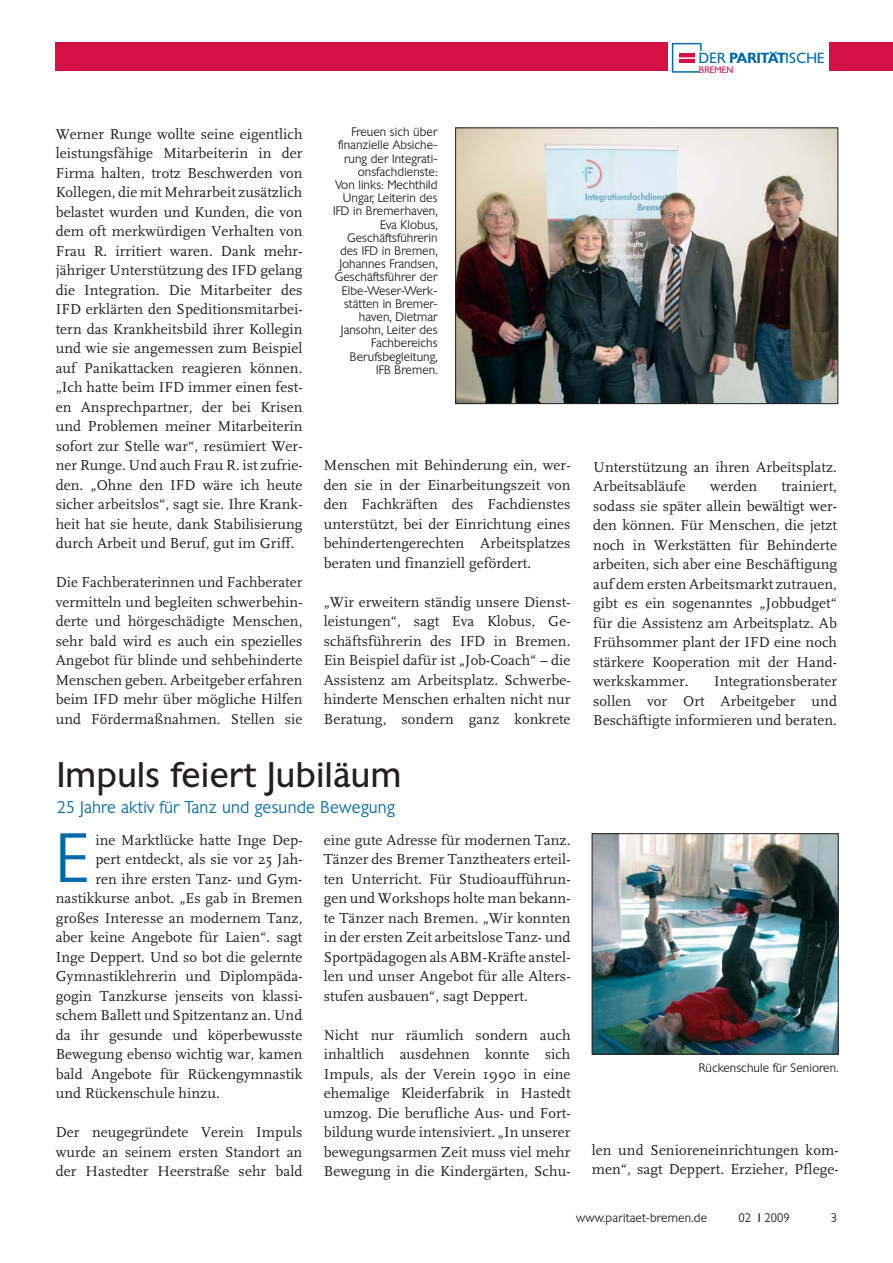
<style>
.page{position:relative;width:893px;height:1263px;background:#fff}
.page>*{position:absolute;margin:0;border:0;box-sizing:border-box;transform-origin:0 0}
.t1{font:300 67.5px "Chantilly";color:#0069aa}
.t2{font:34.5px "Chantilly";letter-spacing:.015em;color:#231f20}
.t3{font:300 16.5px "Chantilly";letter-spacing:.015em;color:#0069aa}
.t4{font:15px/19.5px "FF Scala";letter-spacing:.005em;color:#231f20;text-align:justify}
.t5{font:14.25px "Chantilly";letter-spacing:.02em;color:#0069aa}
.t6{font:300 12px/13.2px "Chantilly";letter-spacing:.005em;color:#231f20;text-align:right}
.t7{font:9px "Chantilly";letter-spacing:.015em;color:#d31145}
.s1{font-weight:600}
.s2{font-weight:400}
</style>
<div class="page">
<div style="left:56px;top:43px;width:836px;height:28px;background:#d31145"></div>
<div style="left:668px;top:41px;width:161px;height:36px;background:#fff"></div>
<div style="left:671px;top:43px;width:30px;height:30px;border:2px solid #0069aa"></div>
<div style="left:679px;top:53px;width:15px;height:10px;background:#d31145"></div>
<div style="left:698px;top:51px;width:128px;height:25px;background:#fff"></div>
<hr style="left:675px;top:57px;width:20px;height:2px;background:#fff">
<img style="left:457px;top:130px;width:379px;height:272px">
<div style="left:455px;top:128px;width:383px;height:276px;border:1px solid #231f20"></div>
<img style="left:593px;top:835px;width:243px;height:217px">
<div style="left:591px;top:833px;width:247px;height:221px;border:1px solid #231f20"></div>
<p class="t5" style="left:698px;top:53px;width:127px">DER <span class="s1">PARITÄT</span>ISCHE</p>
<p class="t7" style="left:698px;top:66px;width:36px">BREMEN</p>
<p class="t4" style="left:56px;top:125px;width:248px">Werner Runge wollte seine eigentlich leistungsfähige Mitarbeiterin in der Firma halten, trotz Beschwerden von Kollegen, die mit Mehrarbeit zusätzlich belastet wurden und Kunden, die von dem oft merkwürdigen Verhalten von Frau R. irritiert waren. Dank mehr&shy;jähriger Unterstützung des IFD gelang die Integration. Die Mitarbeiter des IFD erklärten den Speditionsmitarbei&shy;tern das Krankheitsbild ihrer Kollegin und wie sie angemessen zum Beispiel auf Panikattacken reagieren können. „Ich hatte beim IFD immer einen fest&shy;en Ansprechpartner, der bei Krisen und Problemen meiner Mitarbeiterin sofort zur Stelle war“, resümiert Wer&shy;ner Runge. Und auch Frau R. ist zufrie&shy;den. „Ohne den IFD wäre ich heute sicher arbeitslos“, sagt sie. Ihre Krank&shy;heit hat sie heute, dank Stabilisierung durch Arbeit und Beruf, gut im Griff.</p>
<p class="t4" style="left:56px;top:574px;width:248px">Die Fachberaterinnen und Fachberater vermitteln und begleiten schwerbehin&shy;derte und hörgeschädigte Menschen, sehr bald wird es auch ein spezielles Angebot für blinde und sehbehinderte Menschen geben. Arbeitgeber erfahren beim IFD mehr über mögliche Hilfen und Fördermaßnahmen. Stellen sie</p>
<p class="t6" style="left:333px;top:127px;width:106px">Freuen sich über finanzielle Absiche&shy;rung der Integrati&shy;onsfachdienste:<br>Von links: Mechthild<br>Ungar, Leiterin des<br>IFD in Bremerhaven,<br>Eva Klobus,<br>Geschäftsführerin des IFD in Bremen,<br>Johannes Frandsen,<br>Geschäftsführer der<br>Elbe-Weser-Werk&shy;stätten in Bremer&shy;haven, Dietmar<br>Jansohn, Leiter des<br>Fachbereichs<br>Berufsbegleitung,<br>IFB Bremen.</p>
<p class="t4" style="left:324px;top:457px;width:248px">Menschen mit Behinderung ein, wer&shy;den sie in der Einarbeitungszeit von den Fachkräften des Fachdienstes unterstützt, bei der Einrichtung eines behindertengerechten Arbeitsplatzes beraten und finanziell gefördert.</p>
<p class="t4" style="left:324px;top:594px;width:248px">„Wir erweitern ständig unsere Dienst&shy;leistungen“, sagt Eva Klobus, Ge&shy;schäftsführerin des IFD in Bremen.<br>Ein Beispiel dafür ist „Job-Coach“ – die Assistenz am Arbeitsplatz. Schwerbe&shy;hinderte Menschen erhalten nicht nur Beratung, sondern ganz konkrete</p>
<h2 class="t2" style="left:57px;top:763px;width:345px">Impuls feiert Jubiläum</h2>
<p class="t3" style="left:57px;top:801px;width:339px">25 Jahre aktiv für Tanz und gesunde Bewegung</p>
<h1 class="t1" style="left:56px;top:834px;width:35px">E</h1>
<p class="t4" style="left:324px;top:831px;width:248px">eine gute Adresse für modernen Tanz.<br>Tänzer des Bremer Tanztheaters erteil&shy;ten Unterricht. Für Studioaufführun&shy;gen und Workshops holte man bekann&shy;te Tänzer nach Bremen. „Wir konnten in der ersten Zeit arbeitslose Tanz- und Sportpädagogen als ABM-Kräfte anstel&shy;len und unser Angebot für alle Alters&shy;stufen ausbauen“, sagt Deppert.</p>
<p class="t4" style="left:324px;top:1026px;width:248px">Nicht nur räumlich sondern auch inhaltlich ausdehnen konnte sich Impuls, als der Verein 1990 in eine ehemalige Kleiderfabrik in Hastedt umzog. Die berufliche Aus- und Fort&shy;bildung wurde intensiviert. „In unserer bewegungsarmen Zeit muss viel mehr Bewegung in die Kindergärten, Schu-</p>
<p class="t4" style="left:95px;top:831px;width:208px">ine Marktlücke hatte Inge Dep-</p>
<p class="t4" style="left:95px;top:851px;width:208px">pert entdeckt, als sie vor 25 Jah-</p>
<p class="t4" style="left:95px;top:870px;width:208px">ren ihre ersten Tanz- und Gym-</p>
<p class="t4" style="left:56px;top:890px;width:248px">nastikkurse anbot. „Es gab in Bremen</p>
<p class="t4" style="left:56px;top:909px;width:248px">großes Interesse an modernem Tanz,</p>
<p class="t4" style="left:56px;top:929px;width:248px">aber keine Angebote für Laien“. sagt</p>
<p class="t4" style="left:56px;top:948px;width:248px">Inge Deppert. Und so bot die gelernte</p>
<p class="t4" style="left:56px;top:968px;width:248px">Gymnastiklehrerin und Diplompäda-</p>
<p class="t4" style="left:56px;top:987px;width:248px">gogin Tanzkurse jenseits von klassi-</p>
<p class="t4" style="left:56px;top:1007px;width:248px">schem Ballett und Spitzentanz an. Und</p>
<p class="t4" style="left:56px;top:1026px;width:248px">da ihr gesunde und köperbewusste</p>
<p class="t4" style="left:56px;top:1046px;width:248px">Bewegung ebenso wichtig war, kamen</p>
<p class="t4" style="left:56px;top:1065px;width:248px">bald Angebote für Rückengymnastik</p>
<p class="t4" style="left:56px;top:1085px;width:165px">und Rückenschule hinzu.</p>
<p class="t4" style="left:56px;top:1124px;width:248px">Der neugegründete Verein Impuls wurde an seinem ersten Standort an der Hastedter Heerstraße sehr bald</p>
<p class="t4" style="left:593px;top:459px;width:245px">Unterstützung an ihren Arbeitsplatz.<br>Arbeitsabläufe</p>
<p class="t4" style="left:710px;top:478px;width:49px">werden</p>
<p class="t4" style="left:593px;top:478px;width:245px;text-indent:188px">trainiert, sodass sie später allein bewältigt wer&shy;den können. Für Menschen, die jetzt noch in Werkstätten für Behinderte arbeiten, sich aber eine Beschäftigung auf dem ersten Arbeitsmarkt zutrauen, gibt es ein sogenanntes „Jobbudget“ für die Assistenz am Arbeitsplatz. Ab Frühsommer plant der IFD eine noch stärkere Kooperation mit der Hand&shy;werkskammer.</p>
<p class="t4" style="left:593px;top:673px;width:245px;text-indent:121px">Integrationsberater sollen vor Ort Arbeitgeber und Beschäftigte informieren und beraten.</p>
<p class="t6" style="left:698px;top:1062px;width:141px">Rückenschule für Senioren.</p>
<p class="t4" style="left:591px;top:1142px;width:248px">len und Senioreneinrichtungen kom&shy;men“, sagt Deppert. Erzieher, Pflege-</p>
<p class="t6" style="left:576px;top:1212px;width:132px">www.paritaet-bremen.de</p>
<p class="t6" style="left:738px;top:1212px;width:53px">02 <span class="s2">fl</span> 2009</p>
<p class="t6" style="left:830px;top:1212px;width:8px">3</p>
</div>
